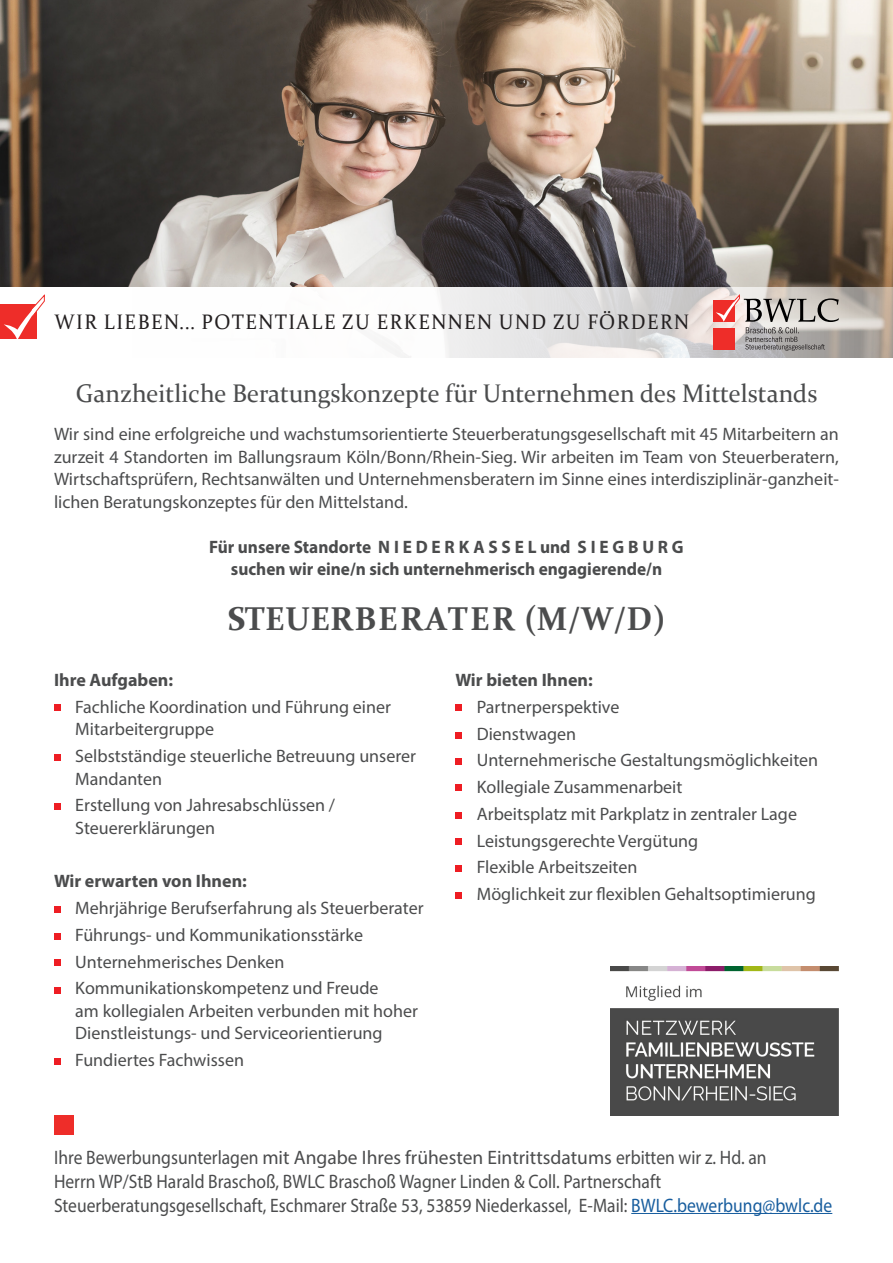
<style>
.page{position:relative;width:893px;height:1263px;background:#fff}
.page>*{position:absolute;margin:0;border:0;box-sizing:border-box;transform-origin:0 0}
.t1{font:700 33px "Constantia";letter-spacing:.02em;color:#4b4c4d}
.t2{font:25.5px "Constantia";color:#4b4c4d}
.t3{font:21px "Constantia";letter-spacing:.08em;color:#231f20;scale:.94 1}
.t4{font:19.5px/24px "Myriad Pro";color:#4b4c4d;scale:.9 1}
.t5{font:18px/26.7px "Myriad Pro";color:#4b4c4d}
.t6{font:700 18px/22.5px "Myriad Pro";color:#4b4c4d;text-align:center;scale:.96 1}
.t7{font:700 18px "Myriad Pro";color:#4b4c4d}
.s1{color:#175d9e}
</style>
<div class="page">
<img style="left:0;top:0;width:893px;height:287px">
<svg style="left:382px;top:287px;width:511px;height:71px"></svg>
<div style="left:0;top:304px;width:37px;height:35px;background:#ee2d29"></div>
<svg style="left:4px;top:294px;width:41px;height:45px"></svg>
<div style="left:455px;top:705px;width:7px;height:6px;background:#ee1d23"></div>
<svg style="left:54px;top:705px;width:6px;height:6px"></svg>
<div style="left:54px;top:754px;width:6px;height:7px;background:#ee1d23"></div>
<svg style="left:54px;top:804px;width:6px;height:6px"></svg>
<svg style="left:54px;top:906px;width:6px;height:6px"></svg>
<svg style="left:54px;top:933px;width:6px;height:6px"></svg>
<div style="left:54px;top:959px;width:6px;height:7px;background:#ee1d23"></div>
<svg style="left:54px;top:987px;width:6px;height:6px"></svg>
<svg style="left:54px;top:1058px;width:6px;height:6px"></svg>
<div style="left:455px;top:733px;width:7px;height:6px;background:#ee1d23"></div>
<div style="left:455px;top:759px;width:7px;height:6px;background:#ee1d23"></div>
<div style="left:455px;top:784px;width:7px;height:7px;background:#ee1d23"></div>
<div style="left:455px;top:812px;width:7px;height:6px;background:#ee1d23"></div>
<div style="left:455px;top:838px;width:7px;height:7px;background:#ee1d23"></div>
<div style="left:455px;top:865px;width:7px;height:6px;background:#ee1d23"></div>
<div style="left:455px;top:892px;width:7px;height:6px;background:#ee1d23"></div>
<hr style="left:631px;top:1213px;width:201px;height:1px;background:#175d9e">
<div style="left:54px;top:1115px;width:19px;height:19px;background:#ee2d29"></div>
<img style="left:611px;top:966px;width:228px;height:149px">
<div style="left:713px;top:300px;width:22px;height:21px;background:#ee2d29"></div>
<div style="left:713px;top:328px;width:22px;height:21px;background:#ee2d29"></div>
<svg style="left:716px;top:293px;width:123px;height:58px;background:#baa29e"></svg>
<p class="t3" style="left:55px;top:307px;width:676px">WIR LIEBEN... POTENTIALE ZU ERKENNEN UND ZU FÖRDERN</p>
<h2 class="t2" style="left:76px;top:376px;width:743px">Ganzheitliche Beratungskonzepte für Unternehmen des Mittelstands</h2>
<p class="t5" style="left:54px;top:422px;width:786px;line-height:22.5px;text-align:justify">Wir sind eine erfolgreiche und wachstumsorientierte Steuerberatungsgesellschaft mit 45 Mitarbeitern an zurzeit 4 Standorten im Ballungsraum Köln/Bonn/Rhein-Sieg. Wir arbeiten im Team von Steuerberatern, Wirtschaftsprüfern, Rechtsanwälten und Unternehmensberatern im Sinne eines interdisziplinär-ganzheit&shy;lichen Beratungskonzeptes für den Mittelstand.</p>
<p class="t6" style="left:209px;top:535px;width:496px">Für unsere Standorte NIEDERKASSELund SIEGBURG suchen wir eine/n sich unternehmerisch engagierende/n</p>
<h1 class="t1" style="left:228px;top:596px;width:439px">STEUERBERATER (M/W/D)</h1>
<p class="t7" style="left:54px;top:668px;width:121px">Ihre Aufgaben:</p>
<p class="t5" style="left:75px;top:695px;width:317px;line-height:22.5px">Fachliche Koordination und Führung einer<br>Mitarbeitergruppe</p>
<p class="t5" style="left:75px;top:745px;width:342px;line-height:22.5px">Selbstständige steuerliche Betreuung unserer<br>Mandanten</p>
<p class="t5" style="left:75px;top:794px;width:261px;line-height:22.5px">Erstellung von Jahresabschlüssen /<br>Steuererklärungen</p>
<p class="t7" style="left:54px;top:870px;width:194px">Wir erwarten von Ihnen:</p>
<p class="t5" style="left:75px;top:894px;width:350px">Mehrjährige Berufserfahrung als Steuerberater Führungs- und Kommunikationsstärke Unternehmerisches Denken Kommunikationskompetenz und Freude</p>
<p class="t5" style="left:75px;top:999px;width:344px;line-height:22.5px">am kollegialen Arbeiten verbunden mit hoher<br>Dienstleistungs- und Serviceorientierung</p>
<p class="t5" style="left:75px;top:1046px;width:170px">Fundiertes Fachwissen</p>
<p class="t7" style="left:455px;top:668px;width:139px">Wir bieten Ihnen:</p>
<p class="t5" style="left:477px;top:693px;width:343px">Partnerperspektive<br>Dienstwagen<br>Unternehmerische Gestaltungsmöglichkeiten<br>Kollegiale Zusammenarbeit<br>Arbeitsplatz mit Parkplatz in zentraler Lage<br>Leistungsgerechte Vergütung<br>Flexible Arbeitszeiten<br>Möglichkeit zur flexiblen Gehaltsoptimierung</p>
<p class="t4" style="left:54px;top:1145px;width:866px">Ihre Bewerbungsunterlagen mit Angabe Ihres frühesten Eintrittsdatums erbitten wir z. Hd. an<br>Herrn WP/StB Harald Braschoß, BWLC Braschoß Wagner Linden &amp; Coll. Partnerschaft<br>Steuerberatungsgesellschaft, Eschmarer Straße 53, 53859 Niederkassel, E-Mail: <span class="s1">BWLC.bewerbung@bwlc.de</span></p>
</div>
